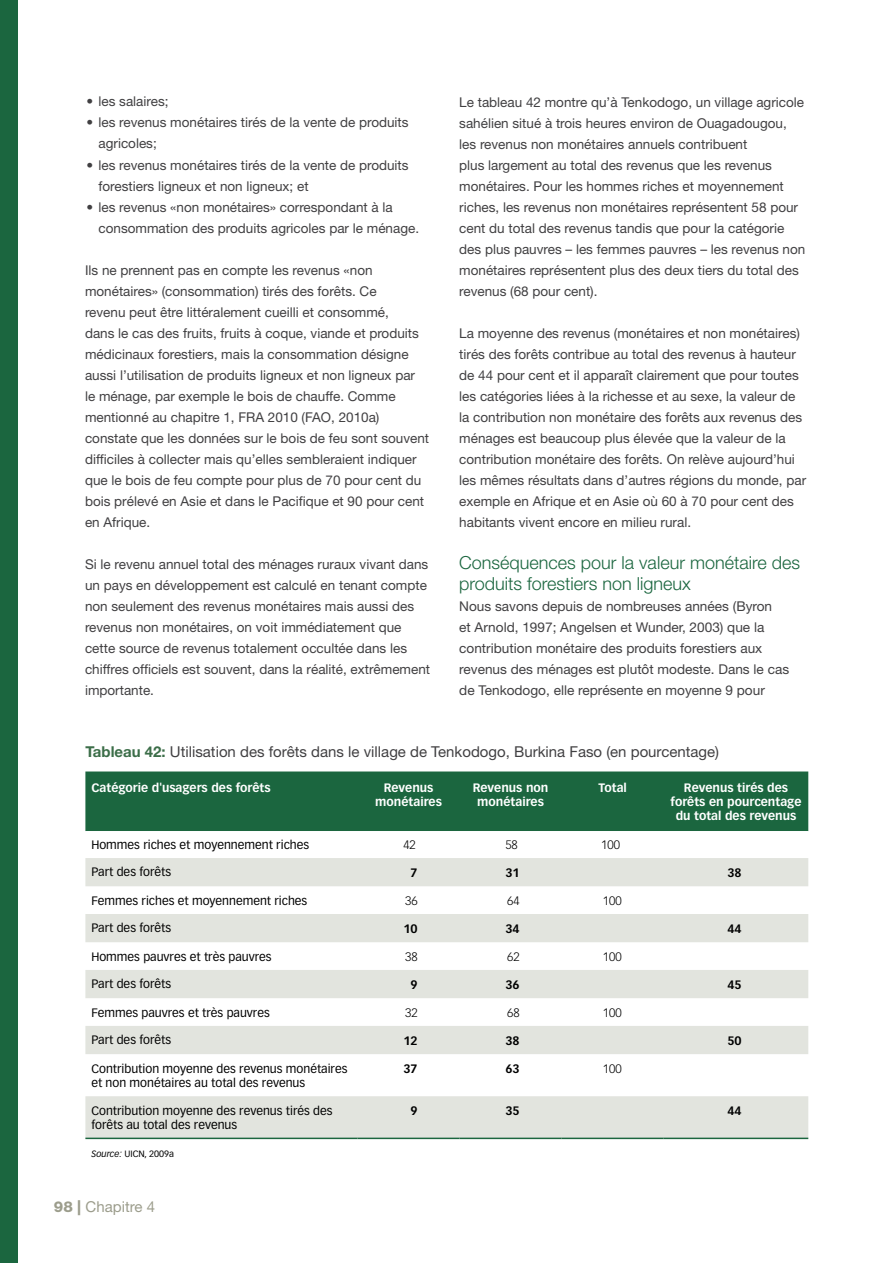
<style>
.page{position:relative;width:893px;height:1263px;background:#fff}
.page>*{position:absolute;margin:0;border:0;box-sizing:border-box;transform-origin:0 0}
.t1{font:300 18px/21px "Helvetica Neue";color:#1b663f}
.t2{font:15px "Helvetica Neue";color:#414042}
.t3{font:15px "Helvetica Neue";color:#9c9d8c}
.t4{font:13.5px/21px "Helvetica Neue";color:#414042}
.t5{font:12px/14.4px "Vectora LH";color:#000}
.t6{font:700 12px/14.4px "Vectora LH";color:#fff;text-align:center}
.t7{font:300 12px "Vectora LH";color:#000}
.t8{font:700 12px "Vectora LH";color:#000}
.t9{font:9px "Vectora LH";color:#000}
.s1{font-weight:700;color:#3c6e49}
.s2{font-style:italic}
.s3{font-weight:800}
</style>
<div class="page">
<div style="left:0;top:0;width:17px;height:1263px;background:#1b663f"></div>
<div style="left:85px;top:771px;width:723px;height:60px;background:#1b663f"></div>
<svg style="left:85px;top:858px;width:723px;height:279px;fill:#e2e4de"></svg>
<hr style="left:85px;top:1137px;width:273px;height:2px;background:#1b663f">
<hr style="left:358px;top:1137px;width:102px;height:2px;background:#1b663f">
<hr style="left:460px;top:1137px;width:102px;height:2px;background:#1b663f">
<hr style="left:562px;top:1137px;width:102px;height:2px;background:#1b663f">
<hr style="left:664px;top:1137px;width:144px;height:2px;background:#1b663f">
<p class="t4" style="left:87px;top:91px;width:83px">• les salaires;</p>
<p class="t4" style="left:99px;top:112px;width:312px;text-indent:-12px">• les revenus monétaires tirés de la vente de produits agricoles;</p>
<p class="t4" style="left:99px;top:154px;width:312px;text-indent:-12px">• les revenus monétaires tirés de la vente de produits forestiers ligneux et non ligneux; et</p>
<p class="t4" style="left:99px;top:196px;width:322px;text-indent:-12px">• les revenus «non monétaires» correspondant à la consommation des produits agricoles par le ménage.</p>
<p class="t4" style="left:85px;top:259px;width:346px">Ils ne prennent pas en compte les revenus «non monétaires» (consommation) tirés des forêts. Ce<br>revenu peut être littéralement cueilli et consommé,<br>dans le cas des fruits, fruits à coque, viande et produits médicinaux forestiers, mais la consommation désigne aussi l’utilisation de produits ligneux et non ligneux par<br>le ménage, par exemple le bois de chauffe. Comme mentionné au chapitre 1, FRA 2010 (FAO, 2010a) constate que les données sur le bois de feu sont souvent difficiles à collecter mais qu’elles sembleraient indiquer que le bois de feu compte pour plus de 70 pour cent du bois prélevé en Asie et dans le Pacifique et 90 pour cent en Afrique.</p>
<p class="t4" style="left:85px;top:553px;width:347px">Si le revenu annuel total des ménages ruraux vivant dans un pays en développement est calculé en tenant compte non seulement des revenus monétaires mais aussi des revenus non monétaires, on voit immédiatement que cette source de revenus totalement occultée dans les chiffres officiels est souvent, dans la réalité, extrêmement importante.</p>
<p class="t4" style="left:459px;top:91px;width:348px">Le tableau 42 montre qu’à Tenkodogo, un village agricole sahélien situé à trois heures environ de Ouagadougou, les revenus non monétaires annuels contribuent<br>plus largement au total des revenus que les revenus monétaires. Pour les hommes riches et moyennement riches, les revenus non monétaires représentent 58 pour cent du total des revenus tandis que pour la catégorie des plus pauvres – les femmes pauvres – les revenus non monétaires représentent plus des deux tiers du total des revenus (68 pour cent).</p>
<p class="t4" style="left:459px;top:322px;width:348px">La moyenne des revenus (monétaires et non monétaires) tirés des forêts contribue au total des revenus à hauteur de 44 pour cent et il apparaît clairement que pour toutes les catégories liées à la richesse et au sexe, la valeur de la contribution non monétaire des forêts aux revenus des ménages est beaucoup plus élevée que la valeur de la contribution monétaire des forêts. On relève aujourd’hui les mêmes résultats dans d’autres régions du monde, par exemple en Afrique et en Asie où 60 à 70 pour cent des habitants vivent encore en milieu rural.</p>
<h1 class="t1" style="left:459px;top:551px;width:342px">Conséquences pour la valeur monétaire des produits forestiers non ligneux</h1>
<p class="t4" style="left:459px;top:595px;width:331px">Nous savons depuis de nombreuses années (Byron<br>et Arnold, 1997; Angelsen et Wunder, 2003) que la contribution monétaire des produits forestiers aux revenus des ménages est plutôt modeste. Dans le cas de Tenkodogo, elle représente en moyenne 9 pour</p>
<p class="t2" style="left:85px;top:743px;width:635px"><span class="s1">Tableau 42:</span> Utilisation des forêts dans le village de Tenkodogo, Burkina Faso (en pourcentage)</p>
<p class="t6" style="left:91px;top:780px;width:181px">Catégorie d'usagers des forêts</p>
<p class="t6" style="left:375px;top:780px;width:68px">Revenus monétaires</p>
<p class="t6" style="left:473px;top:780px;width:77px">Revenus non monétaires</p>
<p class="t6" style="left:598px;top:780px;width:30px">Total</p>
<p class="t6" style="left:671px;top:780px;width:132px">Revenus tirés des forêts en pourcentage du total des revenus</p>
<p class="t5" style="left:91px;top:837px;width:219px">Hommes riches et moyennement riches</p>
<p class="t7" style="left:403px;top:837px;width:14px">42</p>
<p class="t7" style="left:505px;top:837px;width:14px">58</p>
<p class="t7" style="left:601px;top:837px;width:20px">100</p>
<p class="t5" style="left:91px;top:865px;width:81px">Part des forêts</p>
<p class="t8" style="left:410px;top:865px;width:9px">7</p>
<p class="t8" style="left:505px;top:865px;width:16px">31</p>
<p class="t8" style="left:727px;top:865px;width:16px">38</p>
<p class="t5" style="left:91px;top:893px;width:217px">Femmes riches et moyennement riches</p>
<p class="t7" style="left:405px;top:893px;width:14px">36</p>
<p class="t7" style="left:507px;top:893px;width:14px">64</p>
<p class="t7" style="left:603px;top:893px;width:20px">100</p>
<p class="t5" style="left:91px;top:921px;width:81px">Part des forêts</p>
<p class="t8" style="left:403px;top:921px;width:16px">10</p>
<p class="t8" style="left:505px;top:921px;width:16px">34</p>
<p class="t8" style="left:727px;top:921px;width:16px">44</p>
<p class="t5" style="left:91px;top:949px;width:182px">Hommes pauvres et très pauvres</p>
<p class="t7" style="left:405px;top:949px;width:14px">38</p>
<p class="t7" style="left:507px;top:949px;width:14px">62</p>
<p class="t7" style="left:603px;top:949px;width:20px">100</p>
<p class="t5" style="left:91px;top:977px;width:81px">Part des forêts</p>
<p class="t8" style="left:410px;top:977px;width:9px">9</p>
<p class="t8" style="left:505px;top:977px;width:16px">36</p>
<p class="t8" style="left:727px;top:977px;width:16px">45</p>
<p class="t5" style="left:91px;top:1005px;width:180px">Femmes pauvres et très pauvres</p>
<p class="t7" style="left:405px;top:1005px;width:14px">32</p>
<p class="t7" style="left:507px;top:1005px;width:14px">68</p>
<p class="t7" style="left:603px;top:1005px;width:20px">100</p>
<p class="t5" style="left:91px;top:1033px;width:81px">Part des forêts</p>
<p class="t8" style="left:403px;top:1033px;width:16px">12</p>
<p class="t8" style="left:505px;top:1033px;width:16px">38</p>
<p class="t8" style="left:727px;top:1033px;width:16px">50</p>
<p class="t5" style="left:91px;top:1061px;width:258px">Contribution moyenne des revenus monétaires et non monétaires au total des revenus</p>
<p class="t8" style="left:403px;top:1061px;width:16px">37</p>
<p class="t8" style="left:505px;top:1061px;width:16px">63</p>
<p class="t7" style="left:603px;top:1061px;width:20px">100</p>
<p class="t5" style="left:91px;top:1103px;width:243px">Contribution moyenne des revenus tirés des forêts au total des revenus</p>
<p class="t8" style="left:410px;top:1103px;width:9px">9</p>
<p class="t8" style="left:505px;top:1103px;width:16px">35</p>
<p class="t8" style="left:727px;top:1103px;width:16px">44</p>
<p class="t9" style="left:91px;top:1148px;width:84px"><span class="s2">Source:</span> UICN, 2009a</p>
<p class="t3" style="left:54px;top:1198px;width:103px"><span class="s3">98 |</span> Chapitre 4</p>
</div>
